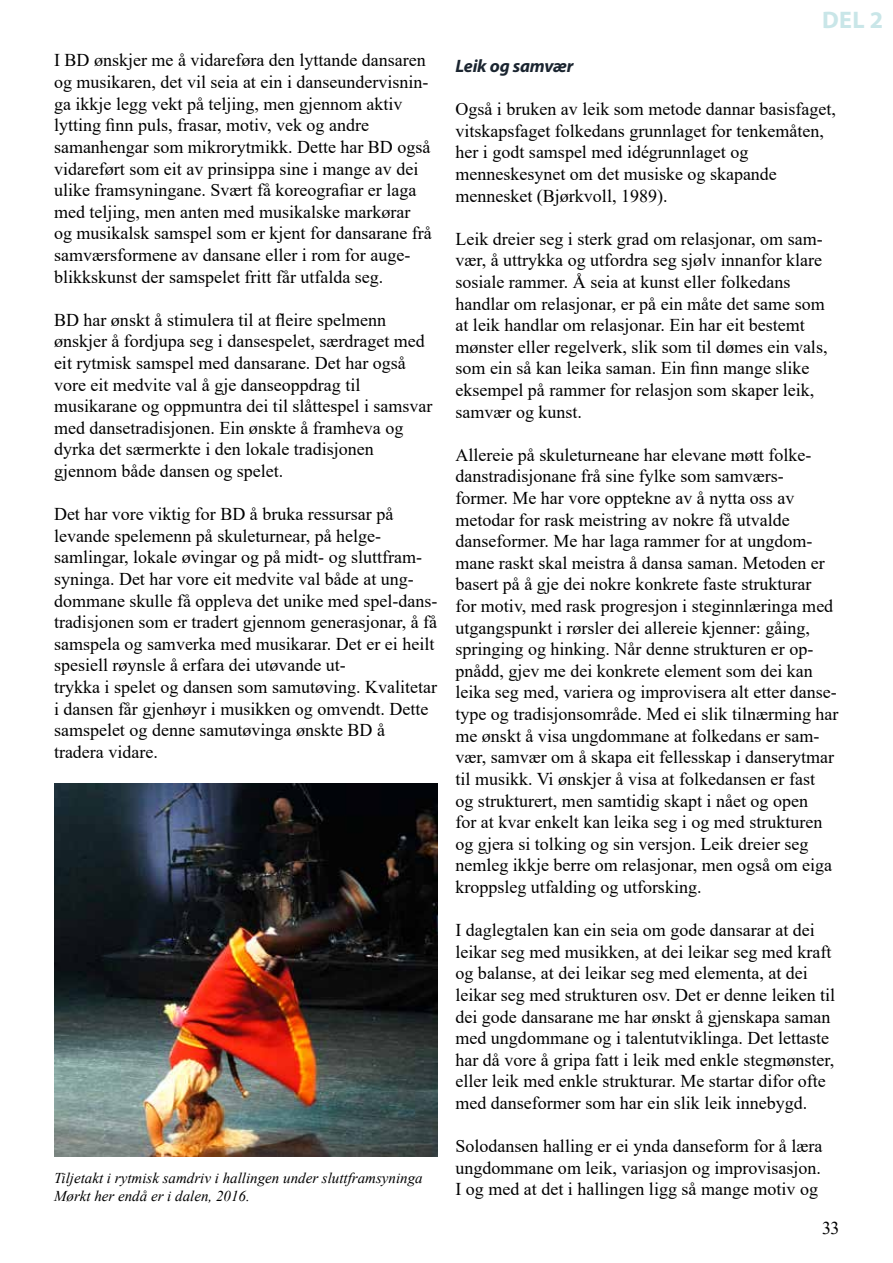
<style>
.page{position:relative;width:893px;height:1263px;background:#fff}
.page>*{position:absolute;margin:0;border:0;box-sizing:border-box;transform-origin:0 0}
.t1{font:700 24px "Myriad Pro";color:#c9e6e8}
.t2{font:18px/21.6px "Times New Roman";color:#000}
.t3{font:italic 700 18px "Myriad Pro";letter-spacing:-.01em;color:#1b2530}
.t4{font:italic 15px/18px "Times New Roman";color:#000}
</style>
<div class="page">
<img style="left:54px;top:783px;width:383px;height:374px">
<p class="t2" style="left:54px;top:49px;width:379px">I BD ønskjer me å vidareføra den lyttande dansaren og musikaren, det vil seia at ein i danseundervisnin&shy;ga ikkje legg vekt på teljing, men gjennom aktiv lytting finn puls, frasar, motiv, vek og andre samanhengar som mikrorytmikk. Dette har BD også vidareført som eit av prinsippa sine i mange av dei ulike framsyningane. Svært få koreografiar er laga med teljing, men anten med musikalske markørar og musikalsk samspel som er kjent for dansarane frå samværsformene av dansane eller i rom for auge&shy;blikkskunst der samspelet fritt får utfalda seg.</p>
<p class="t2" style="left:54px;top:308px;width:380px">BD har ønskt å stimulera til at fleire spelmenn ønskjer å fordjupa seg i dansespelet, særdraget med eit rytmisk samspel med dansarane. Det har også vore eit medvite val å gje danseoppdrag til musikarane og oppmuntra dei til slåttespel i samsvar med dansetradisjonen. Ein ønskte å framheva og dyrka det særmerkte i den lokale tradisjonen gjennom både dansen og spelet.</p>
<p class="t2" style="left:54px;top:503px;width:385px">Det har vore viktig for BD å bruka ressursar på levande spelemenn på skuleturnear, på helge&shy;samlingar, lokale øvingar og på midt- og sluttfram&shy;syninga. Det har vore eit medvite val både at ung&shy;dommane skulle få oppleva det unike med spel-dans&shy;tradisjonen som er tradert gjennom generasjonar, å få samspela og samverka med musikarar. Det er ei heilt spesiell røynsle å erfara dei utøvande ut-<br>trykka i spelet og dansen som samutøving. Kvalitetar i dansen får gjenhøyr i musikken og omvendt. Dette samspelet og denne samutøvinga ønskte BD å tradera vidare.</p>
<p class="t4" style="left:54px;top:1169px;width:370px">Tiljetakt i rytmisk samdriv i hallingen under sluttframsyninga<br>Mørkt her endå er i dalen, 2016.</p>
<h1 class="t1" style="left:822px;top:4px;width:63px">DEL 2</h1>
<p class="t3" style="left:455px;top:54px;width:119px">Leik og samvær</p>
<p class="t2" style="left:455px;top:98px;width:382px">Også i bruken av leik som metode dannar basisfaget, vitskapsfaget folkedans grunnlaget for tenkemåten, her i godt samspel med idégrunnlaget og menneskesynet om det musiske og skapande mennesket (Bjørkvoll, 1989).</p>
<p class="t2" style="left:455px;top:227px;width:373px">Leik dreier seg i sterk grad om relasjonar, om sam&shy;vær, å uttrykka og utfordra seg sjølv innanfor klare sosiale rammer. Å seia at kunst eller folkedans handlar om relasjonar, er på ein måte det same som at leik handlar om relasjonar. Ein har eit bestemt mønster eller regelverk, slik som til dømes ein vals, som ein så kan leika saman. Ein finn mange slike eksempel på rammer for relasjon som skaper leik, samvær og kunst.</p>
<p class="t2" style="left:455px;top:443px;width:384px">Allereie på skuleturneane har elevane møtt folke&shy;danstradisjonane frå sine fylke som samværs&shy;former. Me har vore opptekne av å nytta oss av metodar for rask meistring av nokre få utvalde danseformer. Me har laga rammer for at ungdom&shy;mane raskt skal meistra å dansa saman. Metoden er basert på å gje dei nokre konkrete faste strukturar<br>for motiv, med rask progresjon i steginnlæringa med utgangspunkt i rørsler dei allereie kjenner: gåing, springing og hinking. Når denne strukturen er op&shy;pnådd, gjev me dei konkrete element som dei kan leika seg med, variera og improvisera alt etter danse&shy;type og tradisjonsområde. Med ei slik tilnærming har me ønskt å visa ungdommane at folkedans er sam&shy;vær, samvær om å skapa eit fellesskap i danserytmar til musikk. Vi ønskjer å visa at folkedansen er fast<br>og strukturert, men samtidig skapt i nået og open<br>for at kvar enkelt kan leika seg i og med strukturen og gjera si tolking og sin versjon. Leik dreier seg nemleg ikkje berre om relasjonar, men også om eiga kroppsleg utfalding og utforsking.</p>
<p class="t2" style="left:455px;top:919px;width:381px">I daglegtalen kan ein seia om gode dansarar at dei leikar seg med musikken, at dei leikar seg med kraft og balanse, at dei leikar seg med elementa, at dei leikar seg med strukturen osv. Det er denne leiken til dei gode dansarane me har ønskt å gjenskapa saman med ungdommane og i talentutviklinga. Det lettaste har då vore å gripa fatt i leik med enkle stegmønster, eller leik med enkle strukturar. Me startar difor ofte med danseformer som har ein slik leik innebygd.</p>
<p class="t2" style="left:455px;top:1135px;width:368px;text-align:justify">Solodansen halling er ei ynda danseform for å læra ungdommane om leik, variasjon og improvisasjon.<br>I og med at det i hallingen ligg så mange motiv og</p>
<p class="t2" style="left:822px;top:1216px;width:18px">33</p>
</div>
